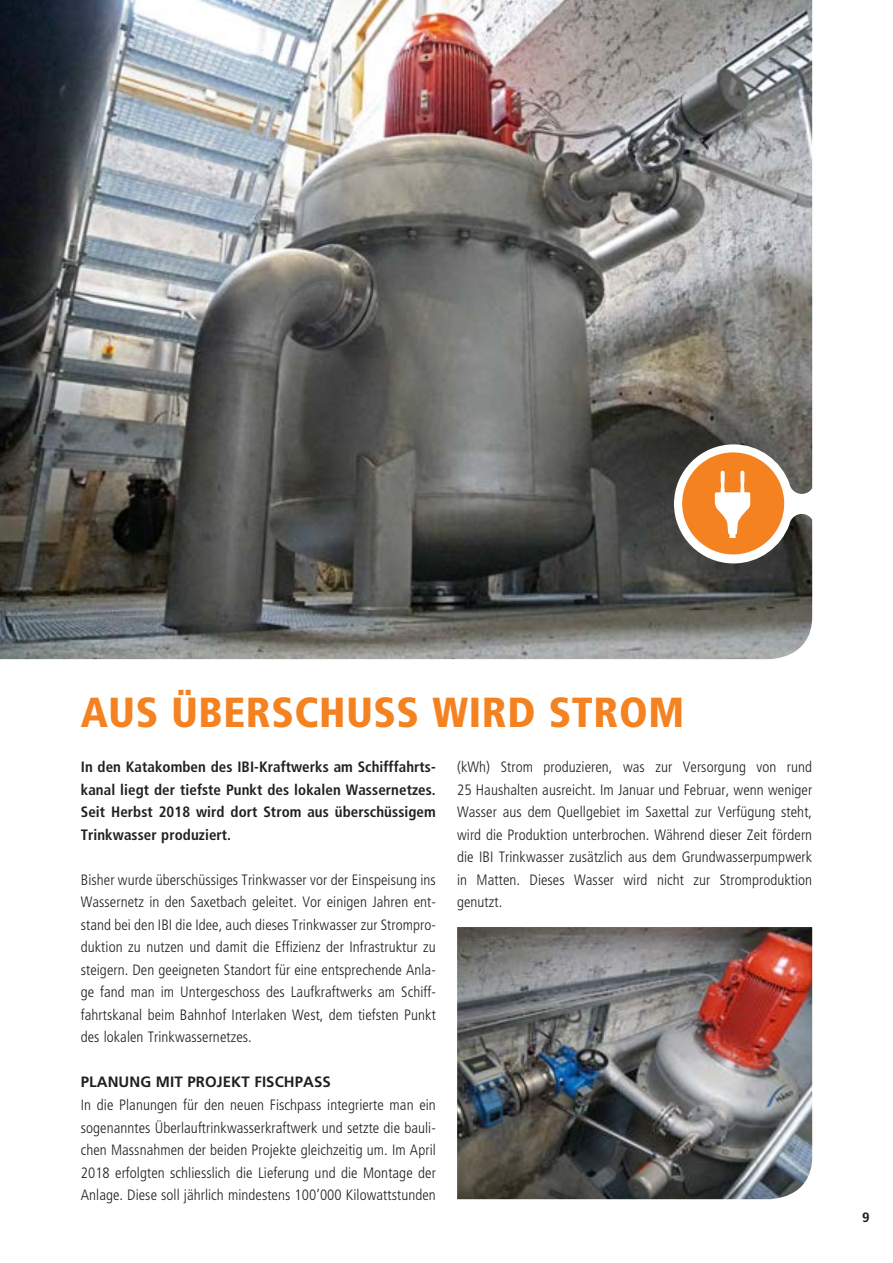
<style>
.page{position:relative;width:893px;height:1263px;background:#fff}
.page>*{position:absolute;margin:0;border:0;box-sizing:border-box;transform-origin:0 0}
.haupttitel{font:900 condensed 42px "Frutiger LT Std";letter-spacing:.015em;color:#f58220}
.Lauftext{font:300 condensed 15px/22.5px "Frutiger LT Std";letter-spacing:.005em;color:#231f20;text-align:justify}
.Lauftext-2{font:700 condensed 15px/22.5px "Frutiger LT Std";letter-spacing:.005em;color:#231f20;text-align:justify}
.Lauftext-3{font:700 15px "Frutiger LT Std";letter-spacing:.005em;color:#231f20}
.t1{font:700 13.5px "Frutiger LT Std";color:#231f20}
</style>
<div class="page">
<img style="left:0;top:0;width:812px;height:659px">
<img style="left:457px;top:927px;width:355px;height:272px">
<svg style="left:674px;top:444px;width:139px;height:119px"></svg>
<p class="haupttitel" style="left:81px;top:687px;width:605px">AUS ÜBERSCHUSS WIRD STROM</p>
<p class="Lauftext-2" style="left:81px;top:756px;width:357px">In den Katakomben des IBI-Kraftwerks am Schifffahrts&shy;kanal liegt der tiefste Punkt des lokalen Wassernetzes.<br>Seit Herbst 2018 wird dort Strom aus überschüssigem Trinkwasser produziert.</p>
<p class="Lauftext" style="left:81px;top:869px;width:357px">Bisher wurde überschüssiges Trinkwasser vor der Einspeisung ins Wassernetz in den Saxetbach geleitet. Vor einigen Jahren ent&shy;stand bei den IBI die Idee, auch dieses Trinkwasser zur Strompro&shy;duktion zu nutzen und damit die Effizienz der Infrastruktur zu steigern. Den geeigneten Standort für eine entsprechende Anla&shy;ge fand man im Untergeschoss des Laufkraftwerks am Schiff&shy;fahrtskanal beim Bahnhof Interlaken West, dem tiefsten Punkt des lokalen Trinkwassernetzes.</p>
<p class="Lauftext-3" style="left:81px;top:1073px;width:252px">PLANUNG MIT PROJEKT FISCHPASS</p>
<p class="Lauftext" style="left:81px;top:1094px;width:357px">In die Planungen für den neuen Fischpass integrierte man ein sogenanntes Überlauftrinkwasserkraftwerk und setzte die bauli&shy;chen Massnahmen der beiden Projekte gleichzeitig um. Im April 2018 erfolgten schliesslich die Lieferung und die Montage der Anlage. Diese soll jährlich mindestens 100’000 Kilowattstunden</p>
<p class="Lauftext" style="left:457px;top:756px;width:357px">(kWh) Strom produzieren, was zur Versorgung von rund 25 Haushalten ausreicht. Im Januar und Februar, wenn weniger Wasser aus dem Quellgebiet im Saxettal zur Verfügung steht, wird die Produktion unterbrochen. Während dieser Zeit fördern die IBI Trinkwasser zusätzlich aus dem Grundwasserpumpwerk in Matten. Dieses Wasser wird nicht zur Stromproduktion genutzt.</p>
<p class="t1" style="left:862px;top:1209px;width:9px">9</p>
</div>
